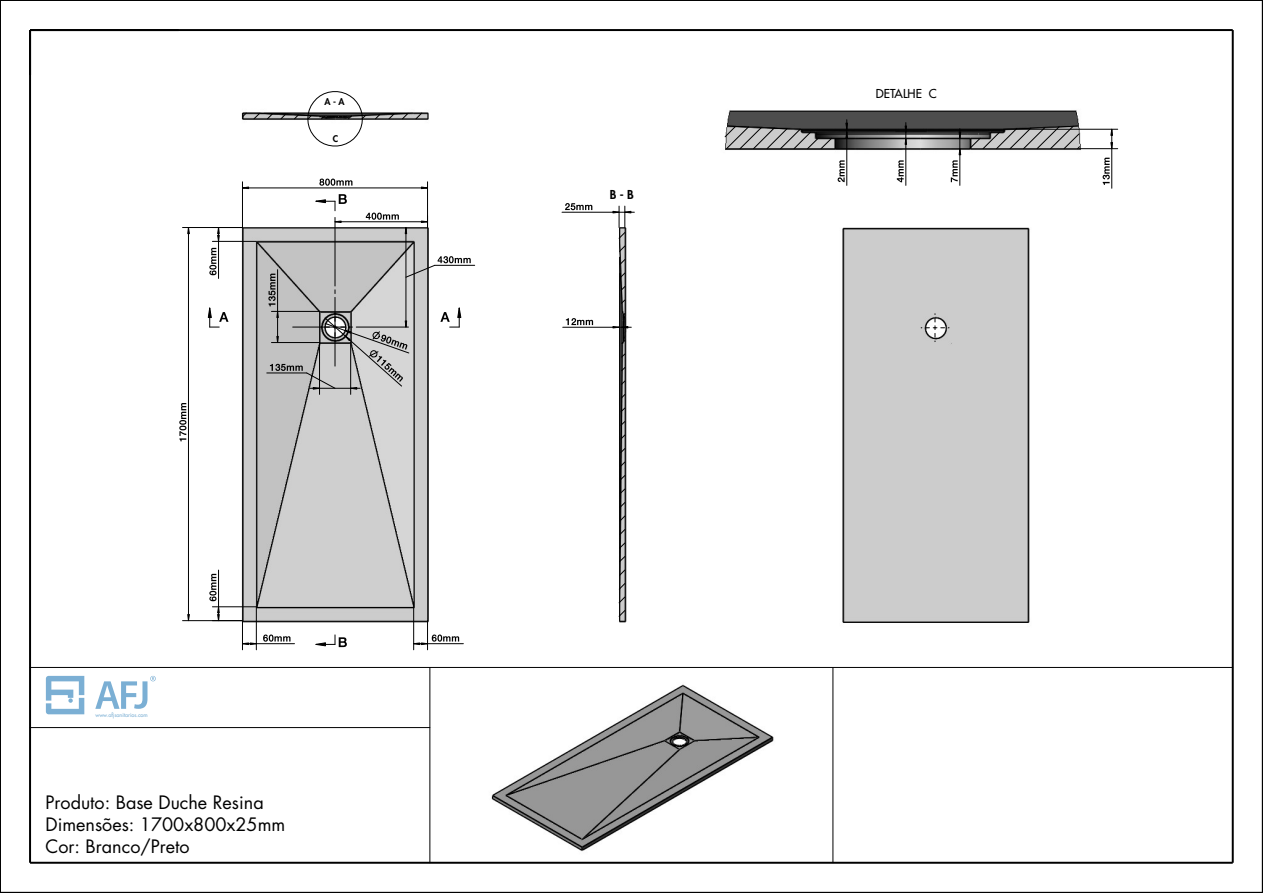
<style>
.page{position:relative;width:1263px;height:893px;background:#fff}
.page>*{position:absolute;margin:0;border:0;box-sizing:border-box;transform-origin:0 0}
.t1{font:18px/21.6px "Futura Std";color:#000}
.t2{font:500 12px "Futura Std";color:#000}
.t3{font:800 12px "Futura Std";color:#000}
.t4{font:800 9px "Futura Std";color:#000}
.t5{font:500 5.4px "Futura Std";color:#7bafd4}
</style>
<div class="page">
<img style="left:1px;top:1px;width:1261px;height:891px">
<hr style="left:30px;top:727px;width:400px;height:1px;background:#000">
<hr style="left:30px;top:667px;width:1203px;height:1px;background:#000">
<hr style="left:429px;top:667px;width:1px;height:196px;background:#000">
<hr style="left:833px;top:667px;width:1px;height:196px;background:#000">
<hr style="left:29px;top:30px;width:2px;height:833px;background:#000">
<hr style="left:0;top:892px;width:1263px;height:1px;background:#000">
<hr style="left:0;top:0;width:1px;height:893px;background:#000">
<hr style="left:0;top:0;width:1263px;height:1px;background:#000">
<hr style="left:1262px;top:0;width:1px;height:893px;background:#000">
<hr style="left:30px;top:29px;width:1203px;height:2px;background:#000">
<hr style="left:30px;top:862px;width:1203px;height:2px;background:#000">
<hr style="left:1232px;top:30px;width:2px;height:833px;background:#000">
<svg style="left:241px;top:112px;width:6px;height:6px"></svg>
<svg style="left:253px;top:112px;width:21px;height:8px"></svg>
<svg style="left:280px;top:113px;width:6px;height:7px"></svg>
<svg style="left:293px;top:114px;width:6px;height:6px"></svg>
<svg style="left:374px;top:113px;width:7px;height:7px"></svg>
<svg style="left:388px;top:113px;width:7px;height:7px"></svg>
<svg style="left:401px;top:112px;width:8px;height:8px"></svg>
<svg style="left:415px;top:112px;width:8px;height:8px"></svg>
<svg style="left:724px;top:125px;width:109px;height:25px;background:#8a8a8a"></svg>
<svg style="left:969px;top:125px;width:111px;height:25px;background:#898989"></svg>
<svg style="left:618px;top:245px;width:8px;height:7px"></svg>
<svg style="left:619px;top:259px;width:7px;height:6px"></svg>
<svg style="left:619px;top:272px;width:7px;height:6px"></svg>
<svg style="left:620px;top:286px;width:6px;height:5px"></svg>
<svg style="left:620px;top:299px;width:6px;height:5px"></svg>
<svg style="left:622px;top:313px;width:4px;height:3px"></svg>
<svg style="left:621px;top:340px;width:5px;height:4px"></svg>
<svg style="left:621px;top:353px;width:5px;height:5px"></svg>
<svg style="left:621px;top:367px;width:5px;height:5px"></svg>
<svg style="left:620px;top:380px;width:6px;height:5px"></svg>
<svg style="left:620px;top:394px;width:6px;height:5px"></svg>
<svg style="left:620px;top:407px;width:6px;height:6px"></svg>
<svg style="left:620px;top:421px;width:6px;height:5px"></svg>
<svg style="left:620px;top:434px;width:6px;height:6px"></svg>
<svg style="left:620px;top:448px;width:6px;height:6px"></svg>
<svg style="left:619px;top:461px;width:7px;height:6px"></svg>
<svg style="left:619px;top:475px;width:7px;height:6px"></svg>
<svg style="left:619px;top:488px;width:7px;height:7px"></svg>
<svg style="left:619px;top:502px;width:7px;height:6px"></svg>
<svg style="left:619px;top:515px;width:7px;height:7px"></svg>
<svg style="left:619px;top:529px;width:7px;height:7px"></svg>
<svg style="left:619px;top:542px;width:7px;height:7px"></svg>
<svg style="left:618px;top:556px;width:8px;height:7px"></svg>
<svg style="left:618px;top:569px;width:8px;height:7px"></svg>
<svg style="left:618px;top:583px;width:8px;height:7px"></svg>
<svg style="left:618px;top:596px;width:8px;height:8px"></svg>
<svg style="left:618px;top:610px;width:8px;height:7px"></svg>
<hr style="left:335px;top:217px;width:1px;height:69px;background:#000">
<svg style="left:366px;top:213px;width:33px;height:7px"></svg>
<hr style="left:335px;top:221px;width:92px;height:1px;background:#000">
<hr style="left:435px;top:265px;width:40px;height:1px;background:#000">
<hr style="left:406px;top:228px;width:1px;height:99px;background:#000">
<svg style="left:334px;top:220px;width:8px;height:3px"></svg>
<svg style="left:421px;top:216px;width:6px;height:12px"></svg>
<svg style="left:404px;top:227px;width:3px;height:7px"></svg>
<svg style="left:307px;top:91px;width:60px;height:56px"></svg>
<hr style="left:242px;top:182px;width:1px;height:46px;background:#000">
<hr style="left:212px;top:606px;width:44px;height:1px;background:#000">
<hr style="left:218px;top:570px;width:1px;height:37px;background:#000">
<svg style="left:319px;top:179px;width:33px;height:7px"></svg>
<svg style="left:263px;top:635px;width:27px;height:7px"></svg>
<hr style="left:242px;top:188px;width:186px;height:1px;background:#000">
<hr style="left:427px;top:182px;width:1px;height:46px;background:#000">
<hr style="left:428px;top:643px;width:35px;height:1px;background:#000">
<hr style="left:256px;top:607px;width:1px;height:43px;background:#000">
<hr style="left:413px;top:607px;width:1px;height:43px;background:#000">
<hr style="left:267px;top:373px;width:40px;height:1px;background:#000">
<hr style="left:183px;top:227px;width:59px;height:1px;background:#000">
<hr style="left:183px;top:620px;width:59px;height:1px;background:#000">
<hr style="left:188px;top:228px;width:1px;height:393px;background:#000">
<svg style="left:179px;top:403px;width:7px;height:38px"></svg>
<hr style="left:256px;top:643px;width:38px;height:1px;background:#000">
<hr style="left:319px;top:343px;width:1px;height:51px;background:#000">
<hr style="left:350px;top:343px;width:1px;height:51px;background:#000">
<svg style="left:209px;top:248px;width:7px;height:27px"></svg>
<hr style="left:212px;top:241px;width:44px;height:1px;background:#000">
<hr style="left:218px;top:241px;width:1px;height:37px;background:#000">
<svg style="left:421px;top:186px;width:6px;height:3px"></svg>
<svg style="left:243px;top:186px;width:6px;height:3px"></svg>
<svg style="left:413px;top:621px;width:46px;height:29px"></svg>
<svg style="left:187px;top:228px;width:3px;height:6px"></svg>
<svg style="left:209px;top:574px;width:11px;height:47px"></svg>
<svg style="left:187px;top:614px;width:3px;height:7px"></svg>
<svg style="left:242px;top:621px;width:15px;height:29px"></svg>
<svg style="left:217px;top:228px;width:3px;height:14px"></svg>
<svg style="left:268px;top:256px;width:203px;height:134px"></svg>
<svg style="left:207px;top:307px;width:21px;height:21px"></svg>
<svg style="left:315px;top:194px;width:32px;height:17px"></svg>
<svg style="left:315px;top:635px;width:32px;height:12px"></svg>
<svg style="left:921px;top:314px;width:28px;height:28px"></svg>
<hr style="left:959px;top:149px;width:1px;height:36px;background:#000">
<hr style="left:905px;top:138px;width:1px;height:47px;background:#000">
<svg style="left:897px;top:160px;width:7px;height:22px"></svg>
<hr style="left:1004px;top:129px;width:114px;height:1px;background:#000">
<hr style="left:1079px;top:148px;width:39px;height:1px;background:#000">
<hr style="left:1111px;top:149px;width:1px;height:39px;background:#000">
<svg style="left:1103px;top:158px;width:7px;height:27px"></svg>
<svg style="left:838px;top:160px;width:7px;height:22px"></svg>
<hr style="left:846px;top:132px;width:1px;height:53px;background:#000">
<svg style="left:951px;top:129px;width:10px;height:53px"></svg>
<svg style="left:904px;top:123px;width:3px;height:22px"></svg>
<svg style="left:1110px;top:128px;width:3px;height:21px"></svg>
<svg style="left:845px;top:120px;width:3px;height:19px"></svg>
<hr style="left:562px;top:212px;width:57px;height:1px;background:#000">
<svg style="left:565px;top:203px;width:27px;height:7px"></svg>
<svg style="left:566px;top:318px;width:27px;height:7px"></svg>
<hr style="left:563px;top:327px;width:56px;height:1px;background:#000">
<svg style="left:612px;top:206px;width:22px;height:33px"></svg>
<svg style="left:612px;top:326px;width:19px;height:3px"></svg>
<svg style="left:46px;top:676px;width:38px;height:38px"></svg>
<svg style="left:95px;top:676px;width:61px;height:33px"></svg>
<p class="t4" style="left:324px;top:96px;width:22px">A - A</p>
<p class="t4" style="left:333px;top:133px;width:7px">C</p>
<p class="t5" style="left:95px;top:712px;width:54px">www.afjsanitarios.com</p>
<p class="t1" style="left:45px;top:792px;width:241px">Produto: Base Duche Resina<br>Dimensões: 1700x800x25mm<br>Cor: Branco/Preto</p>
<p class="t3" style="left:610px;top:187px;width:26px">B - B</p>
<p class="t2" style="left:876px;top:86px;width:63px">DETALHE C</p>
</div>
